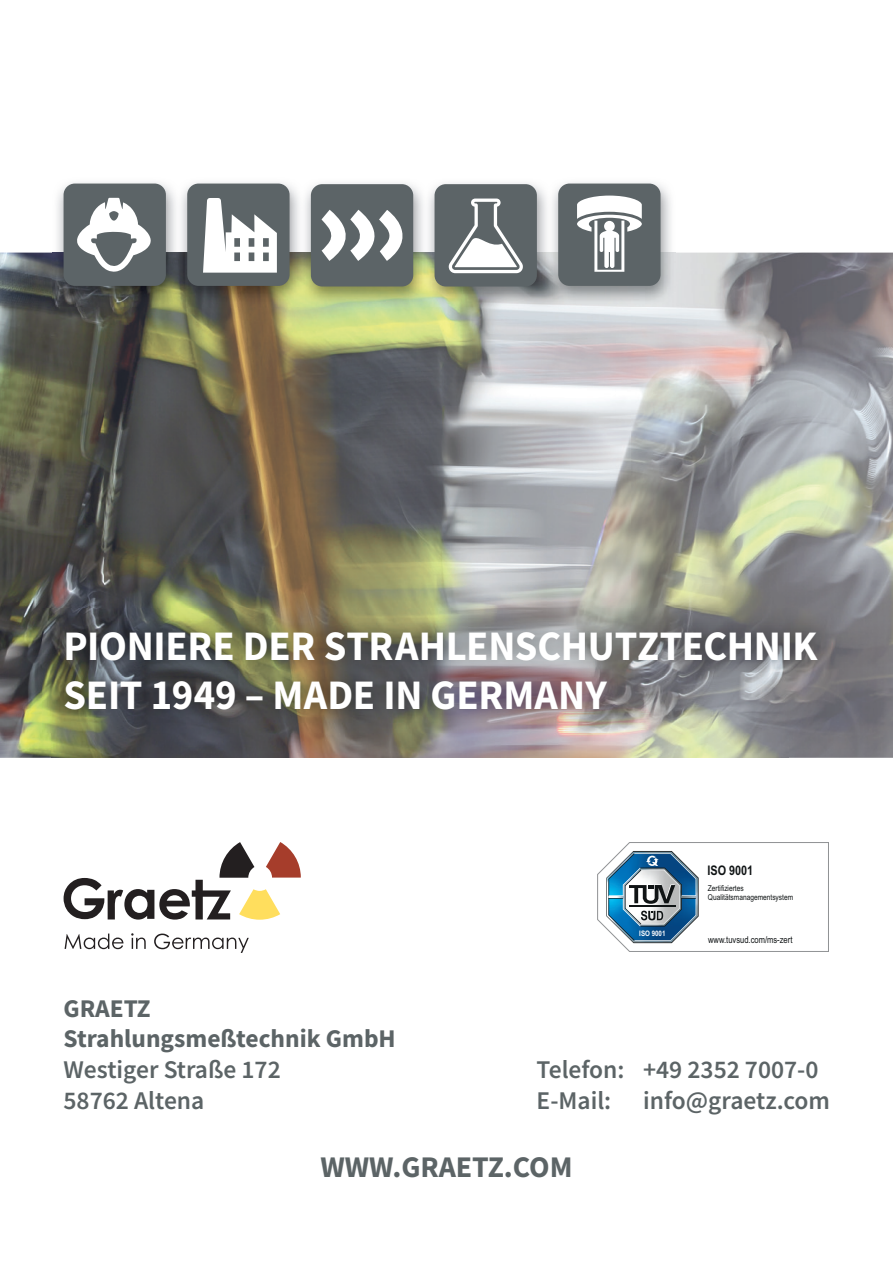
<style>
.page{position:relative;width:893px;height:1263px;background:#fff}
.page>*{position:absolute;margin:0;border:0;box-sizing:border-box;transform-origin:0 0}
.t1{font:700 42px/49.5px "Source Sans Pro";letter-spacing:-.005em;color:#fff}
.t2{font:700 30px "Source Sans Pro";color:#5c6466}
.t3{font:600 25.5px/30.6px "Source Sans Pro";color:#5c6466}
.t4{font:700 25.5px/30.6px "Source Sans Pro";color:#5c6466}
.t5{font:700 13.2px "Arial Narrow";color:#101415}
.t6{font:9.45px "Arial Narrow";color:#101415}
.t7{font:8.1px/8.6px "Arial Narrow";color:#101415}
.t8{font:700 7.5px "Arial Narrow";color:#fff}
</style>
<div class="page">
<img style="left:0;top:253px;width:104px;height:404px">
<img style="left:631px;top:253px;width:262px;height:404px">
<img style="left:104px;top:306px;width:527px;height:302px">
<img style="left:0;top:657px;width:52px;height:101px">
<img style="left:788px;top:657px;width:105px;height:101px">
<img style="left:52px;top:733px;width:736px;height:25px">
<img style="left:53px;top:182px;width:622px;height:124px">
<div style="left:64px;top:184px;width:102px;height:102px;background:#5c6467;border-radius:11px"></div>
<svg style="left:77px;top:198px;width:74px;height:74px"></svg>
<div style="left:187px;top:184px;width:103px;height:102px;background:#5c6467;border-radius:11px"></div>
<svg style="left:203px;top:198px;width:74px;height:75px"></svg>
<div style="left:311px;top:184px;width:102px;height:102px;background:#5c6467;border-radius:11px"></div>
<svg style="left:321px;top:210px;width:82px;height:51px"></svg>
<div style="left:435px;top:184px;width:102px;height:102px;background:#5c6467;border-radius:11px"></div>
<svg style="left:448px;top:199px;width:75px;height:74px"></svg>
<div style="left:558px;top:184px;width:102px;height:102px;background:#5c6467;border-radius:11px"></div>
<svg style="left:577px;top:196px;width:65px;height:76px"></svg>
<img style="left:43px;top:608px;width:796px;height:125px">
<svg style="left:65px;top:933px;width:58px;height:16px"></svg>
<svg style="left:131px;top:933px;width:15px;height:16px"></svg>
<svg style="left:154px;top:933px;width:95px;height:20px"></svg>
<svg style="left:64px;top:842px;width:237px;height:78px"></svg>
<svg style="left:597px;top:842px;width:232px;height:110px"></svg>
<h1 class="t1" style="left:64px;top:624px;width:756px">PIONIERE DER STRAHLENSCHUTZTECHNIK<br>SEIT 1949 – MADE IN GERMANY</h1>
<p class="t8" style="left:639px;top:929px;width:28px">ISO 9001</p>
<p class="t5" style="left:707px;top:863px;width:47px">ISO 9001</p>
<p class="t7" style="left:708px;top:885px;width:87px">Zertifiziertes<br>Qualitätsmanagementsystem</p>
<p class="t6" style="left:708px;top:936px;width:86px">www.tuvsud.com/ms-zert</p>
<p class="t4" style="left:64px;top:995px;width:334px">GRAETZ<br>Strahlungsmeßtechnik GmbH</p>
<p class="t3" style="left:64px;top:1056px;width:219px">Westiger Straße 172<br>58762 Altena</p>
<p class="t3" style="left:537px;top:1056px;width:295px">Telefon: +49 2352 7007-0<br>E-Mail: info@graetz.com</p>
<p class="t2" style="left:320px;top:1147px;width:254px">WWW.GRAETZ.COM</p>
</div>
